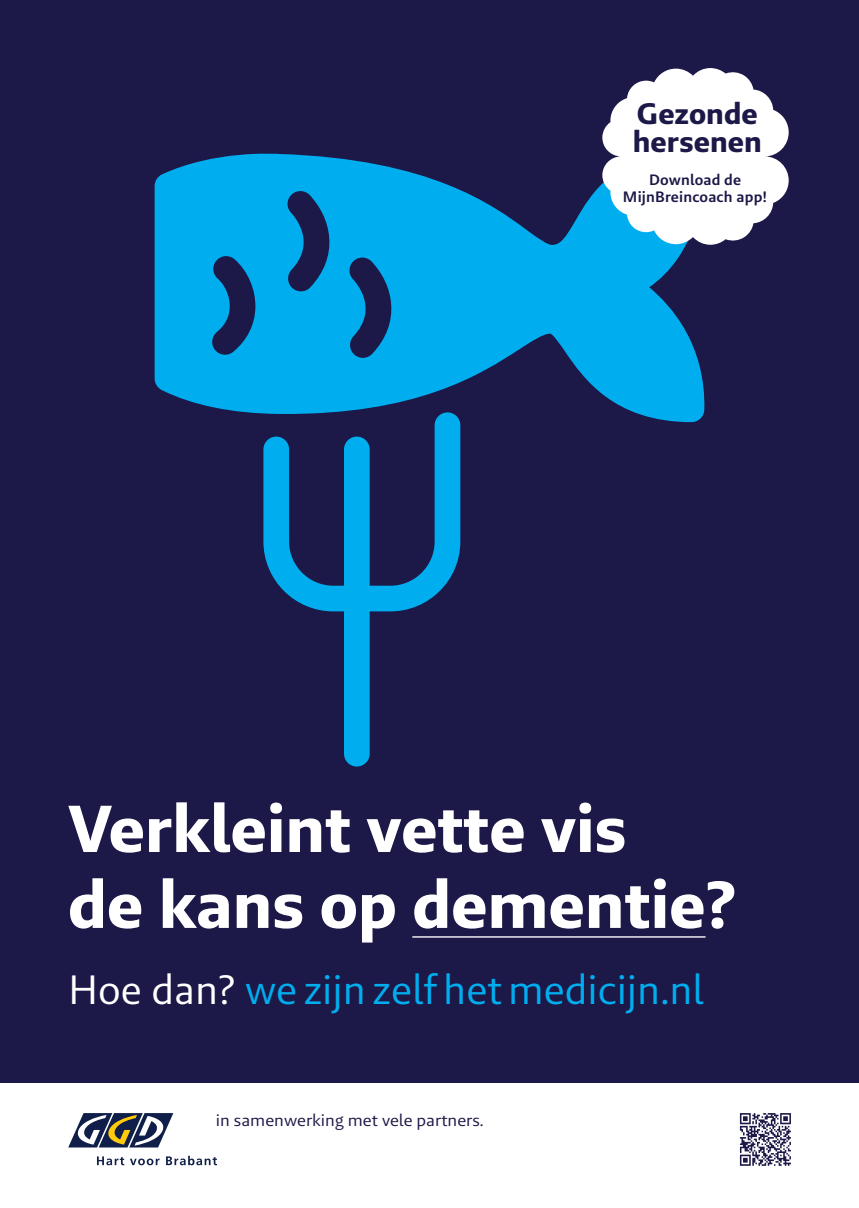
<style>
.page{position:relative;width:859px;height:1208px;background:#fff}
.page>*{position:absolute;margin:0;border:0;box-sizing:border-box;transform-origin:0 0}
.t1{font:700 68px/75.9px "Brando Sans";color:#fff}
.t2{font:42px "Brando Sans";color:#00aeef}
.t3{font:700 30.4px/27.4px "Brando Sans";color:#1c1847}
.t4{font:17px "Brando Sans";color:#1c1847;scale:1.05 1}
.t5{font:600 15.5px/16.9px "Brando Sans";letter-spacing:.01em;color:#1c1847;text-align:center}
.s1{color:#fff}
</style>
<div class="page">
<div style="left:0;top:0;width:859px;height:1082px;background:#1c1847"></div>
<svg style="left:68px;top:1113px;width:105px;height:34px"></svg>
<svg style="left:97px;top:1156px;width:27px;height:9px"></svg>
<svg style="left:130px;top:1158px;width:30px;height:7px"></svg>
<svg style="left:166px;top:1155px;width:51px;height:10px"></svg>
<svg style="left:740px;top:1113px;width:51px;height:52px"></svg>
<hr style="left:412px;top:936px;width:294px;height:1px;background:#fff">
<svg style="left:155px;top:153px;width:550px;height:613px"></svg>
<svg style="left:602px;top:68px;width:187px;height:177px"></svg>
<p class="t3" style="left:633px;top:100px;width:131px">Gezonde hersenen</p>
<p class="t5" style="left:623px;top:171px;width:146px">Download de<br>MijnBreincoach app!</p>
<p class="t1" style="left:68px;top:790px;width:669px">Verkleint vette vis<br>de kans op dementie?</p>
<p class="t2" style="left:68px;top:962px;width:637px"><span class="s1">Hoe dan?</span> we zijn zelf het medicijn.nl</p>
<p class="t4" style="left:216px;top:1109px;width:257px">in samenwerking met vele partners.</p>
</div>
